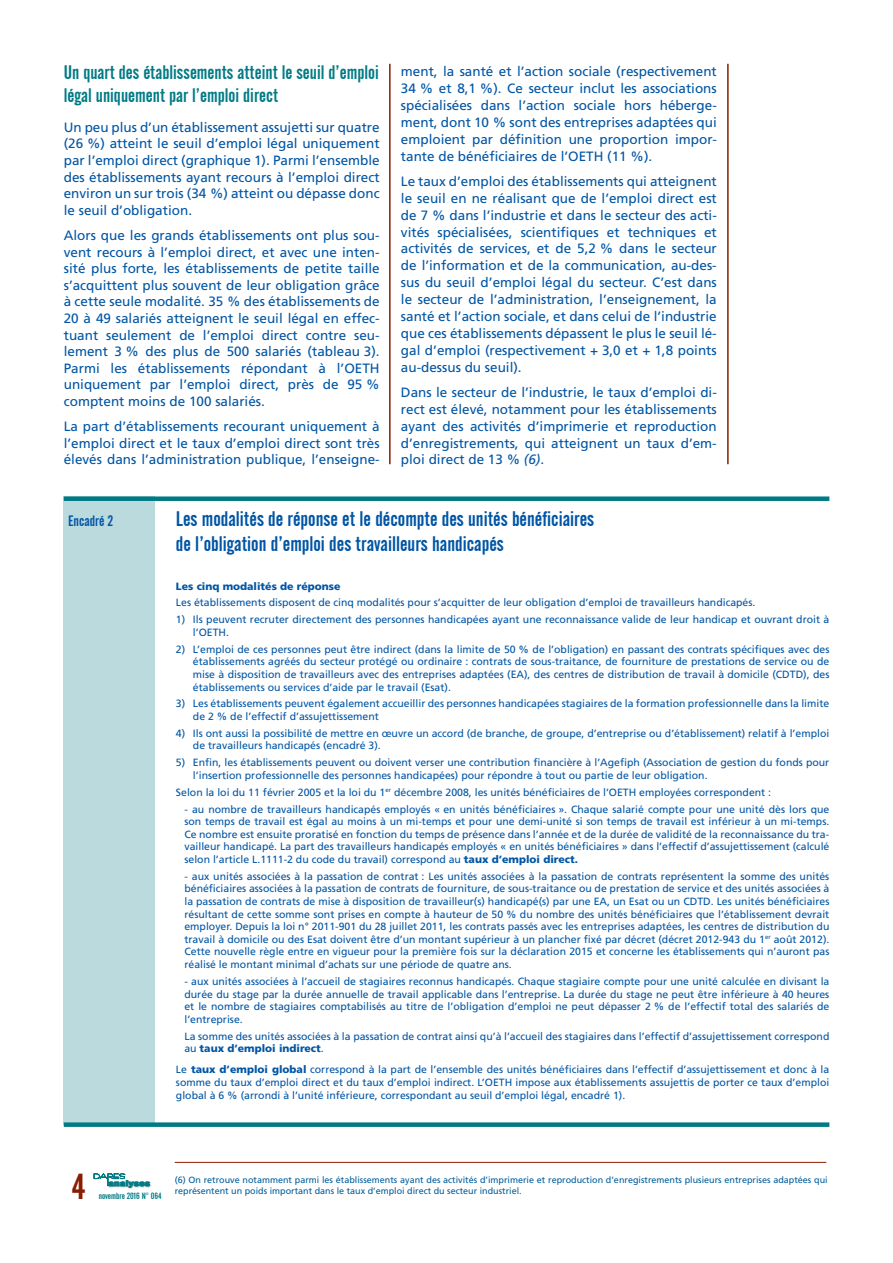
<style>
.page{position:relative;width:893px;height:1263px;background:#fff}
.page>*{position:absolute;margin:0;border:0;box-sizing:border-box;transform-origin:0 0}
.t1{font:36px "Alternate Gothic No 2 BT";color:#891c02}
.t2{font:21px/25.2px "Alternate Gothic No 2 BT";color:#0155a5}
.t3{font:19.5px/23.9px "Alternate Gothic No 2 BT";color:#007b85}
.t4{font:15px "Alternate Gothic No 2 BT";color:#0155a5}
.t5{font:13.5px/16.8px "Frutiger";color:#0155a5;text-align:justify}
.t6{font:10.5px/12.6px "Frutiger";color:#0155a5}
.t7{font:900 10.5px "Frutiger";color:#0155a5}
.t8{font:9px/10.8px "Frutiger";color:#005d9c}
.t9{font:9px "Alternate Gothic No 2 BT";color:#007b85}
.t10{font:7.8px "Alternate Gothic No 2 BT";color:#007b85;scale:2.03 1}
.s1{font-style:italic}
.s2{font-weight:900}
</style>
<div class="page">
<svg style="left:94px;top:1173px;width:56px;height:16px"></svg>
<hr style="left:389px;top:64px;width:2px;height:400px;background:#891c02">
<hr style="left:727px;top:64px;width:2px;height:400px;background:#891c02">
<div style="left:64px;top:496px;width:91px;height:629px;background:#badade"></div>
<div style="left:64px;top:496px;width:765px;height:5px;background:#007b85"></div>
<div style="left:64px;top:1122px;width:765px;height:5px;background:#007b85"></div>
<hr style="left:175px;top:1162px;width:651px;height:1px;background:#891c02">
<h3 class="t3" style="left:64px;top:60px;width:317px">Un quart des établissements atteint le seuil d’emploi légal uniquement par l’emploi direct</h3>
<p class="t5" style="left:64px;top:119px;width:317px">Un peu plus d’un établissement assujetti sur quatre (26 %) atteint le seuil d’emploi légal uniquement par l’emploi direct (graphique 1). Parmi l’ensemble des établissements ayant recours à l’emploi direct environ un sur trois (34 %) atteint ou dépasse donc le seuil d’obligation.</p>
<p class="t5" style="left:64px;top:227px;width:317px">Alors que les grands établissements ont plus sou&shy;vent recours à l’emploi direct, et avec une inten&shy;sité plus forte, les établissements de petite taille s’acquittent plus souvent de leur obligation grâce à cette seule modalité. 35 % des établissements de 20 à 49 salariés atteignent le seuil légal en effec&shy;tuant seulement de l’emploi direct contre seu&shy;lement 3 % des plus de 500 salariés (tableau 3).<br>Parmi les établissements répondant à l’OETH uniquement par l’emploi direct, près de 95 % comptent moins de 100 salariés.</p>
<p class="t5" style="left:64px;top:418px;width:317px">La part d’établissements recourant uniquement à l’emploi direct et le taux d’emploi direct sont très élevés dans l’administration publique, l’enseigne-</p>
<p class="t5" style="left:401px;top:63px;width:317px">ment, la santé et l’action sociale (respectivement 34 % et 8,1 %). Ce secteur inclut les associations spécialisées dans l’action sociale hors héberge&shy;ment, dont 10 % sont des entreprises adaptées qui emploient par définition une proportion impor&shy;tante de bénéficiaires de l’OETH (11 %).</p>
<p class="t5" style="left:401px;top:173px;width:317px">Le taux d’emploi des établissements qui atteignent le seuil en ne réalisant que de l’emploi direct est de 7 % dans l’industrie et dans le secteur des acti&shy;vités spécialisées, scientifiques et techniques et activités de services, et de 5,2 % dans le secteur de l’information et de la communication, au-des&shy;sus du seuil d’emploi légal du secteur. C’est dans le secteur de l’administration, l’enseignement, la santé et l’action sociale, et dans celui de l’industrie que ces établissements dépassent le plus le seuil lé&shy;gal d’emploi (respectivement + 3,0 et + 1,8 points au-dessus du seuil).</p>
<p class="t5" style="left:401px;top:384px;width:317px">Dans le secteur de l’industrie, le taux d’emploi di&shy;rect est élevé, notamment pour les établissements ayant des activités d’imprimerie et reproduction d’enregistrements, qui atteignent un taux d’em&shy;ploi direct de 13 % <span class="s1">(6)</span>.</p>
<h3 class="t4" style="left:68px;top:513px;width:47px">Encadré 2</h3>
<h2 class="t2" style="left:176px;top:507px;width:420px">Les modalités de réponse et le décompte des unités bénéficiaires de l’obligation d’emploi des travailleurs handicapés</h2>
<p class="t7" style="left:176px;top:579px;width:166px">Les cinq modalités de réponse</p>
<p class="t6" style="left:176px;top:596px;width:581px">Les établissements disposent de cinq modalités pour s’acquitter de leur obligation d’emploi de travailleurs handicapés.</p>
<p class="t6" style="left:193px;top:613px;width:638px;text-indent:-17px">1) Ils peuvent recruter directement des personnes handicapées ayant une reconnaissance valide de leur handicap et ouvrant droit à l’OETH.</p>
<p class="t6" style="left:193px;top:643px;width:638px;text-align:justify;text-indent:-17px">2) L’emploi de ces personnes peut être indirect (dans la limite de 50 % de l’obligation) en passant des contrats spécifiques avec des établissements agréés du secteur protégé ou ordinaire : contrats de sous-traitance, de fourniture de prestations de service ou de mise à disposition de travailleurs avec des entreprises adaptées (EA), des centres de distribution de travail à domicile (CDTD), des établissements ou services d’aide par le travail (Esat).</p>
<p class="t6" style="left:193px;top:697px;width:638px;text-indent:-17px">3) Les établissements peuvent également accueillir des personnes handicapées stagiaires de la formation professionnelle dans la limite de 2 % de l’effectif d’assujettissement</p>
<p class="t6" style="left:193px;top:727px;width:638px;text-indent:-17px">4) Ils ont aussi la possibilité de mettre en œuvre un accord (de branche, de groupe, d’entreprise ou d’établissement) relatif à l’emploi de travailleurs handicapés (encadré 3).</p>
<p class="t6" style="left:193px;top:756px;width:638px;text-indent:-17px">5) Enfin, les établissements peuvent ou doivent verser une contribution financière à l’Agefiph (Association de gestion du fonds pour l’insertion professionnelle des personnes handicapées) pour répondre à tout ou partie de leur obligation.</p>
<p class="t6" style="left:176px;top:786px;width:597px">Selon la loi du 11 février 2005 et la loi du 1<sup>er</sup> décembre 2008, les unités bénéficiaires de l’OETH employées correspondent :</p>
<p class="t6" style="left:184px;top:803px;width:646px;text-align:justify">- au nombre de travailleurs handicapés employés « en unités bénéficiaires ». Chaque salarié compte pour une unité dès lors que son temps de travail est égal au moins à un mi-temps et pour une demi-unité si son temps de travail est inférieur à un mi-temps.<br>Ce nombre est ensuite proratisé en fonction du temps de présence dans l’année et de la durée de validité de la reconnaissance du tra&shy;vailleur handicapé. La part des travailleurs handicapés employés « en unités bénéficiaires » dans l’effectif d’assujettissement (calculé selon l’article L.1111-2 du code du travail) correspond au <span class="s2">taux d’emploi direct.</span></p>
<p class="t6" style="left:184px;top:870px;width:646px;text-align:justify">- aux unités associées à la passation de contrat : Les unités associées à la passation de contrats représentent la somme des unités bénéficiaires associées à la passation de contrats de fourniture, de sous-traitance ou de prestation de service et des unités associées à la passation de contrats de mise à disposition de travailleur(s) handicapé(s) par une EA, un Esat ou un CDTD. Les unités bénéficiaires résultant de cette somme sont prises en compte à hauteur de 50 % du nombre des unités bénéficiaires que l’établissement devrait employer. Depuis la loi n° 2011-901 du 28 juillet 2011, les contrats passés avec les entreprises adaptées, les centres de distribution du travail à domicile ou des Esat doivent être d’un montant supérieur à un plancher fixé par décret (décret 2012-943 du 1<sup>er</sup> août 2012).<br>Cette nouvelle règle entre en vigueur pour la première fois sur la déclaration 2015 et concerne les établissements qui n’auront pas réalisé le montant minimal d’achats sur une période de quatre ans.</p>
<p class="t6" style="left:184px;top:975px;width:646px;text-align:justify">- aux unités associées à l’accueil de stagiaires reconnus handicapés. Chaque stagiaire compte pour une unité calculée en divisant la durée du stage par la durée annuelle de travail applicable dans l’entreprise. La durée du stage ne peut être inférieure à 40 heures et le nombre de stagiaires comptabilisés au titre de l’obligation d’emploi ne peut dépasser 2 % de l’effectif total des salariés de l’entreprise.</p>
<p class="t6" style="left:184px;top:1030px;width:646px">La somme des unités associées à la passation de contrat ainsi qu’à l’accueil des stagiaires dans l’effectif d’assujettissement correspond au <span class="s2">taux d’emploi indirect</span>.</p>
<p class="t6" style="left:176px;top:1063px;width:655px;text-align:justify">Le <span class="s2">taux d’emploi global</span> correspond à la part de l’ensemble des unités bénéficiaires dans l’effectif d’assujettissement et donc à la somme du taux d’emploi direct et du taux d’emploi indirect. L’OETH impose aux établissements assujettis de porter ce taux d’emploi global à 6 % (arrondi à l’unité inférieure, correspondant au seuil d’emploi légal, encadré 1).</p>
<h1 class="t1" style="left:71px;top:1166px;width:16px">4</h1>
<p class="t10" style="left:108px;top:1179px;width:22px">analyses</p>
<p class="t9" style="left:99px;top:1191px;width:64px">novembre 2016 N° 064</p>
<p class="t8" style="left:175px;top:1175px;width:654px">(6) On retrouve notamment parmi les établissements ayant des activités d’imprimerie et reproduction d’enregistrements plusieurs entreprises adaptées qui représentent un poids important dans le taux d’emploi direct du secteur industriel.</p>
</div>
